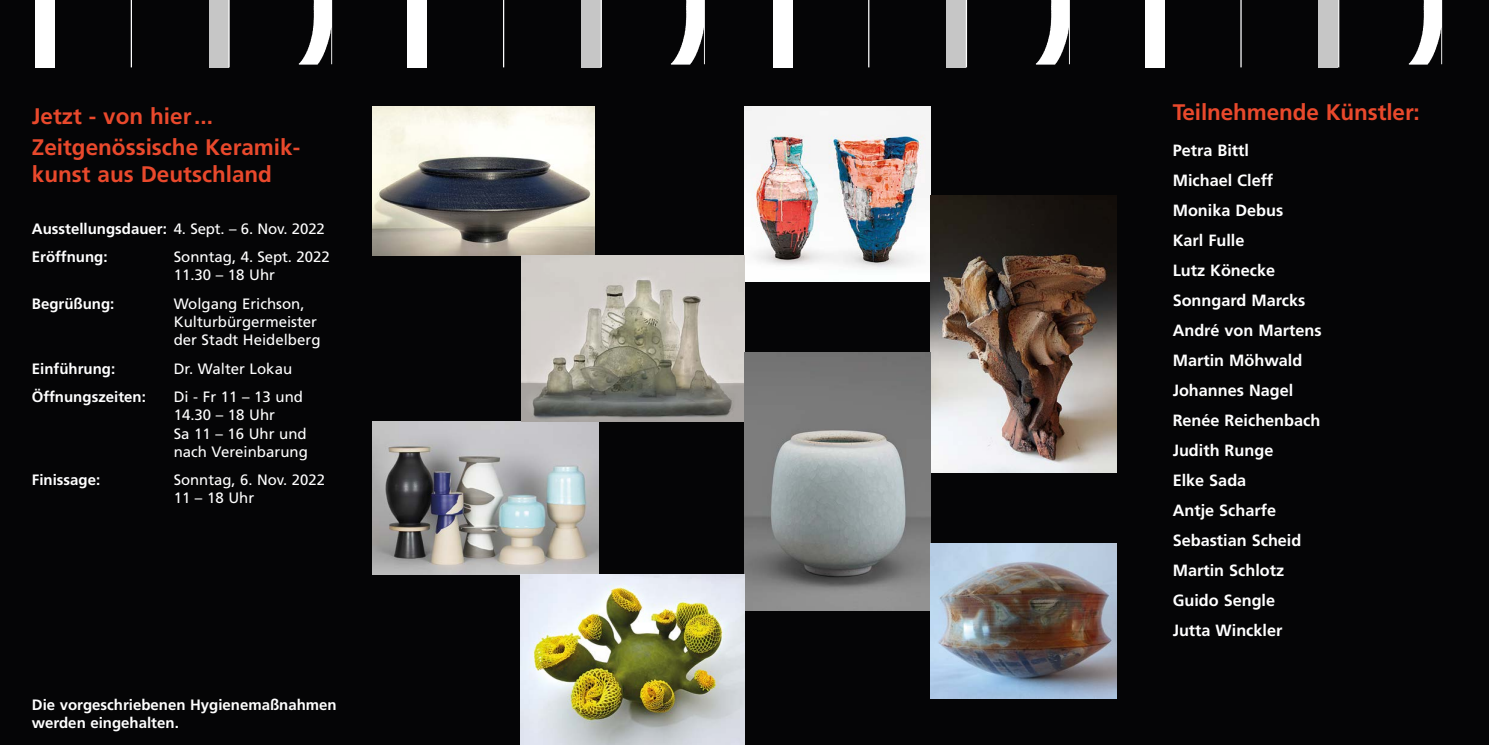
<style>
.page{position:relative;width:1489px;height:745px;background:#fff}
.page>*{position:absolute;margin:0;border:0;box-sizing:border-box;transform-origin:0 0}
.t1{font:700 22.5px/30.5px "Frutiger";color:#e9492c}
.t2{font:700 16.25px/30px "Frutiger";color:#fff}
.t3{font:15px/18px "Frutiger";color:#fff}
.t4{font:700 15px/28.6px "Frutiger";color:#fff}
.s1{font-weight:400}
</style>
<div class="page">
<div style="left:0;top:0;width:1488px;height:744px;background:#050506"></div>
<div style="left:407px;top:0;width:20px;height:67px;background:#fff"></div>
<hr style="left:503px;top:0;width:1px;height:67px;background:#fff">
<div style="left:581px;top:0;width:19px;height:67px;background:#c6c6c6"></div>
<hr style="left:600px;top:0;width:2px;height:67px;background:#fff">
<img style="left:670px;top:0;width:35px;height:65px">
<div style="left:35px;top:0;width:20px;height:67px;background:#fff"></div>
<hr style="left:131px;top:0;width:1px;height:67px;background:#fff">
<div style="left:209px;top:0;width:19px;height:67px;background:#c6c6c6"></div>
<hr style="left:228px;top:0;width:2px;height:67px;background:#fff">
<img style="left:298px;top:0;width:35px;height:65px">
<div style="left:772px;top:0;width:20px;height:67px;background:#fff"></div>
<hr style="left:868px;top:0;width:1px;height:67px;background:#fff">
<div style="left:946px;top:0;width:19px;height:67px;background:#c6c6c6"></div>
<hr style="left:965px;top:0;width:2px;height:67px;background:#fff">
<img style="left:1035px;top:0;width:35px;height:65px">
<div style="left:1144px;top:0;width:20px;height:67px;background:#fff"></div>
<hr style="left:1240px;top:0;width:1px;height:67px;background:#fff">
<div style="left:1318px;top:0;width:19px;height:67px;background:#c6c6c6"></div>
<hr style="left:1337px;top:0;width:2px;height:67px;background:#fff">
<img style="left:1408px;top:0;width:35px;height:65px">
<img style="left:372px;top:106px;width:223px;height:149px">
<img style="left:744px;top:106px;width:186px;height:175px">
<img style="left:930px;top:195px;width:186px;height:277px">
<img style="left:372px;top:421px;width:226px;height:153px">
<img style="left:521px;top:255px;width:223px;height:166px">
<img style="left:744px;top:352px;width:186px;height:257px">
<img style="left:930px;top:543px;width:186px;height:155px">
<img style="left:520px;top:574px;width:224px;height:170px">
<h1 class="t1" style="left:32px;top:101px;width:268px">Jetzt - von hier...<br>Zeitgenössische Keramik-</h1>
<h1 class="t1" style="left:32px;top:158px;width:242px">kunst aus Deutschland</h1>
<p class="t4" style="left:32px;top:214px;width:294px">Ausstellungsdauer: <span class="s1">4. Sept. – 6. Nov. 2022<br></span>Eröffnung:</p>
<p class="t3" style="left:174px;top:248px;width:157px">Sonntag, 4. Sept. 2022<br>11.30 – 18 Uhr</p>
<p class="t4" style="left:32px;top:289px;width:84px">Begrüßung:</p>
<p class="t3" style="left:174px;top:294px;width:148px">Wolgang Erichson,<br>Kulturbürgermeister der Stadt Heidelberg</p>
<p class="t4" style="left:32px;top:354px;width:85px">Einführung:</p>
<p class="t3" style="left:174px;top:359px;width:120px">Dr. Walter Lokau</p>
<p class="t4" style="left:32px;top:382px;width:115px">Öffnungszeiten:</p>
<p class="t3" style="left:174px;top:388px;width:136px">Di - Fr 11 – 13 und<br>14.30 – 18 Uhr<br>Sa 11 – 16 Uhr und nach Vereinbarung</p>
<p class="t4" style="left:32px;top:465px;width:70px">Finissage:</p>
<p class="t3" style="left:174px;top:470px;width:153px">Sonntag, 6. Nov. 2022<br>11 – 18 Uhr</p>
<p class="t4" style="left:32px;top:695px;width:306px;line-height:18px">Die vorgeschriebenen Hygienemaßnahmen werden eingehalten.</p>
<h1 class="t1" style="left:1172px;top:97px;width:249px">Teilnehmende Künstler:</h1>
<p class="t2" style="left:1172px;top:135px;width:150px">Petra Bittl<br>Michael Cleff<br>Monika Debus<br>Karl Fulle<br>Lutz Könecke<br>Sonngard Marcks<br>André von Martens<br>Martin Möhwald<br>Johannes Nagel<br>Renée Reichenbach<br>Judith Runge<br>Elke Sada<br>Antje Scharfe<br>Sebastian Scheid<br>Martin Schlotz<br>Guido Sengle<br>Jutta Winckler</p>
</div>
